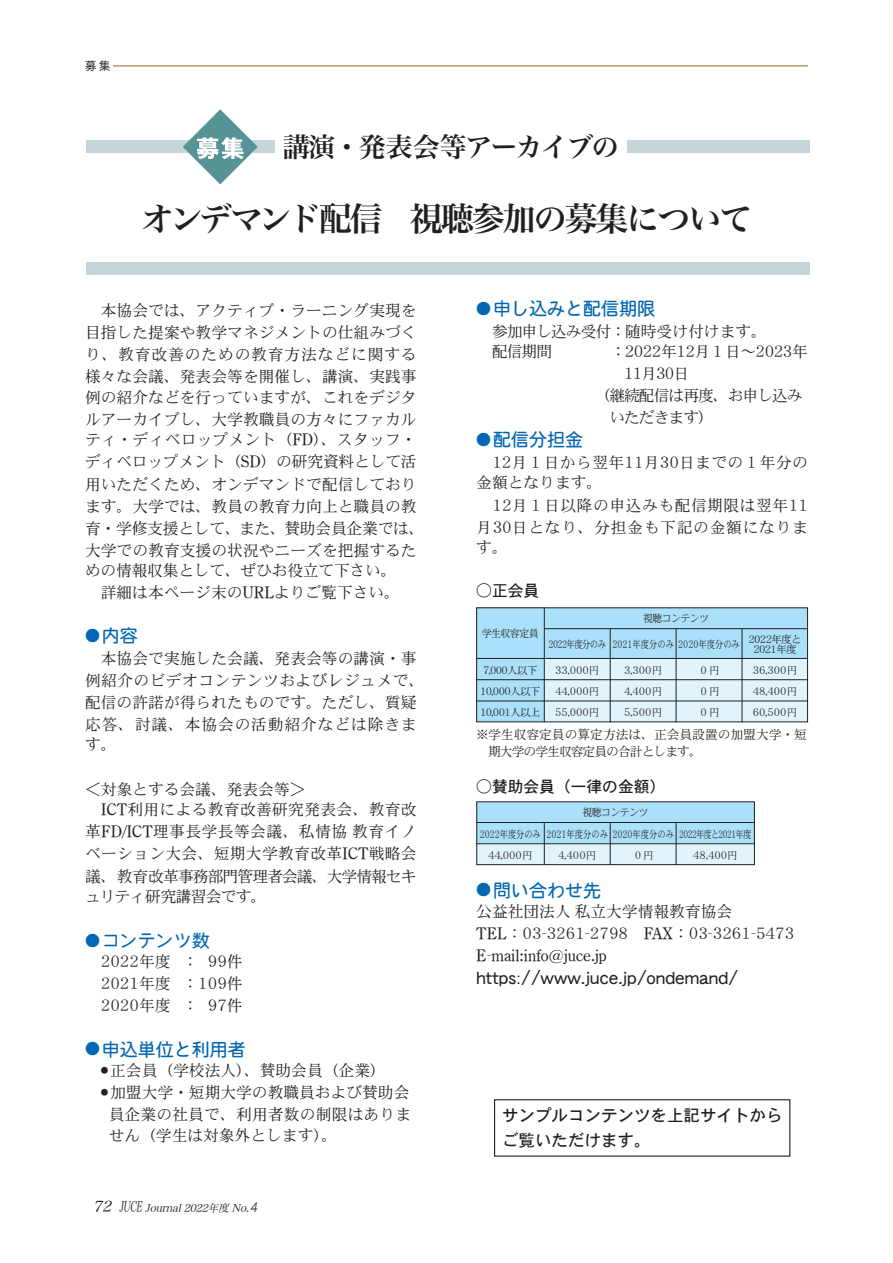
<style>
.page{position:relative;width:893px;height:1263px;background:#fff}
.page>*{position:absolute;margin:0;border:0;box-sizing:border-box;transform-origin:0 0}
.t1{font:33px "Hira Min Pro W6";letter-spacing:-.06em;color:#231f20}
.t2{font:27px "Hira Min Pro W6";letter-spacing:-.06em;color:#231f20}
.t3{font:18px "DFHS Maru Gothic W4 MP RKSJ H";color:#0166b3}
.t4{font:17.25px "Heisei Kaku Gothic W5";color:#231f20}
.t5{font:16.5px/24.8px "Heisei Kaku Gothic W5";color:#231f20}
.t6{font:15.75px/21.8px "DFHS Mincho W3 MP RKSJ H";letter-spacing:.005em;color:#231f20}
.t7{font:15.75px/21.8px "DFHS Mincho W3 MP RKSJ H";letter-spacing:.03em;color:#231f20;text-align:center}
.t8{font:15.75px/21.8px "DFHS Mincho W3 MP RKSJ H";letter-spacing:.035em;color:#231f20;text-align:right}
.t9{font:15.75px/20.2px "DFHS Mincho W3 MP RKSJ H";letter-spacing:-.06em;color:#231f20}
.t10{font:15.75px/20.2px "DFHS Mincho W3 MP RKSJ H";letter-spacing:-.055em;color:#231f20}
.t11{font:15.75px/20.2px "DFHS Mincho W3 MP RKSJ H";letter-spacing:.025em;color:#231f20}
.t12{font:15.75px "Century Oldstyle Roman";color:#231f20}
.t13{font:15.75px "DFHS Mincho W3 MP RKSJ H";letter-spacing:-.03em;color:#231f20}
.t14{font:15.75px "Heisei Kaku Gothic W5";color:#231f20}
.t15{font:12.75px/16.5px "DFHS Mincho W3 MP RKSJ H";color:#231f20}
.t16{font:11.25px "Hira Maru Pro W4";color:#231f20}
.t17{font:10.5px/21.3px "DFHS Mincho W3 MP RKSJ H";color:#231f20;text-align:justify}
.t18{font:10.5px "DFHS Mincho W3 MP RKSJ H";color:#231f20;scale:.78 1}
.t19{font:10.5px "DFHS Mincho W3 MP RKSJ H";color:#231f20;scale:.79 1}
.t20{font:10.5px/21.3px "DFHS Mincho W3 MP RKSJ H";letter-spacing:-.06em;color:#231f20}
.t21{font:italic 10.5px "Hira Min Pro W3";color:#231f20}
.t22{font:10.5px "DFHS Mincho W3 MP RKSJ H";letter-spacing:-.06em;color:#231f20;scale:.95 1}
.t23{font:10.5px/10.5px "DFHS Mincho W3 MP RKSJ H";letter-spacing:-.065em;color:#231f20;text-align:center}
.t24{font:10.5px "DFHS Mincho W3 MP RKSJ H";color:#231f20;scale:.95 1}
.s1{font-family:"Century Oldstyle Roman"}
.s2{font-size:15px}
.s3{font-style:normal;font-size:14.4px}
.s4{font-family:"Hira Kaku Pro W3";font-size:12.6px}
.s5{font-family:"DFHS Mincho W3 MP RKSJ H"}
</style>
<div class="page">
<hr style="left:85px;top:66px;width:723px;height:1px;background:#a96520">
<div style="left:494px;top:1099px;width:296px;height:58px;border:1px solid #231f20"></div>
<div style="left:540px;top:608px;width:268px;height:50px;background:#aae0f9"></div>
<div style="left:476px;top:607px;width:68px;height:115px;background:#aae0f9"></div>
<div style="left:476px;top:802px;width:279px;height:42px;background:#aae0f9"></div>
<div style="left:476px;top:844px;width:279px;height:21px;background:#e1f4fc"></div>
<div style="left:544px;top:658px;width:264px;height:64px;background:#e1f4fc"></div>
<hr style="left:544px;top:628px;width:264px;height:1px;background:#231f20">
<hr style="left:476px;top:658px;width:332px;height:1px;background:#231f20">
<hr style="left:476px;top:679px;width:332px;height:1px;background:#231f20">
<hr style="left:476px;top:701px;width:332px;height:1px;background:#231f20">
<hr style="left:544px;top:607px;width:1px;height:115px;background:#231f20">
<hr style="left:610px;top:629px;width:1px;height:93px;background:#231f20">
<hr style="left:676px;top:629px;width:1px;height:93px;background:#231f20">
<hr style="left:742px;top:629px;width:1px;height:93px;background:#231f20">
<div style="left:476px;top:801px;width:279px;height:64px;border:1px solid #231f20"></div>
<hr style="left:476px;top:822px;width:279px;height:1px;background:#231f20">
<hr style="left:476px;top:843px;width:279px;height:1px;background:#231f20">
<hr style="left:544px;top:822px;width:1px;height:43px;background:#231f20">
<hr style="left:610px;top:822px;width:1px;height:43px;background:#231f20">
<hr style="left:676px;top:822px;width:1px;height:43px;background:#231f20">
<div style="left:87px;top:140px;width:723px;height:13px;background:#c6d5d7"></div>
<div style="left:87px;top:262px;width:723px;height:12px;background:#c6d5d7"></div>
<svg style="left:183px;top:109px;width:75px;height:75px"></svg>
<div style="left:275px;top:134px;width:352px;height:31px;background:#fff"></div>
<div style="left:85px;top:60px;width:28px;height:12px;background:#fff"></div>
<p class="t16" style="left:85px;top:56px;width:27px">募集</p>
<h2 class="t2" style="left:283px;top:124px;width:338px">講演・発表会等アーカイブの</h2>
<h1 class="t1" style="left:141px;top:190px;width:613px">オンデマンド配信 視聴参加の募集について</h1>
<p class="t6" style="left:85px;top:300px;width:333px;text-align:justify;text-indent:16px">本協会では、アクティブ・ラーニング実現を目指した提案や教学マネジメントの仕組みづくり、教育改善のための教育方法などに関する様々な会議、発表会等を開催し、講演、実践事例の紹介などを行っていますが、これをデジタルアーカイブし、大学教職員の方々にファカル</p>
<p class="t6" style="left:85px;top:429px;width:333px">ティ・ディベロップメント（<span class="s1">FD</span>）、スタッフ・ディベロップメント（<span class="s1">SD</span>）の研究資料として活</p>
<p class="t6" style="left:85px;top:474px;width:341px">用いただくため、オンデマンドで配信しております。大学では、教員の教育力向上と職員の教育・学修支援として、また、賛助会員企業では、大学での教育支援の状況やニーズを把握するた</p>
<p class="t6" style="left:85px;top:559px;width:316px;text-align:right">めの情報収集として、ぜひお役立て下さい。詳細は本ページ末の<span class="s1">URL</span>よりご覧下さい。</p>
<p class="t3" style="left:85px;top:627px;width:54px"><span class="s2">●</span>内容</p>
<p class="t7" style="left:85px;top:648px;width:341px">本協会で実施した会議、発表会等の講演・事<br>例紹介のビデオコンテンツおよびレジュメで、配信の許諾が得られたものです。ただし、質疑応答、討議、本協会の活動紹介などは除きま</p>
<p class="t6" style="left:85px;top:733px;width:33px">す。</p>
<p class="t6" style="left:101px;top:779px;width:317px;line-height:20.2px;text-indent:-16px">＜対象とする会議、発表会等＞<br><span class="s1">ICT</span>利用による教育改善研究発表会、教育改</p>
<p class="t6" style="left:85px;top:820px;width:333px">革<span class="s1">FD/ICT</span>理事長学長等会議、私情協教育イノベーション大会、短期大学教育改革<span class="s1">ICT</span>戦略会</p>
<p class="t10" style="left:85px;top:866px;width:333px">議、教育改革事務部門管理者会議、大学情報セキュリティ研究講習会です。</p>
<p class="t3" style="left:85px;top:931px;width:126px"><span class="s2">●</span>コンテンツ数</p>
<p class="t6" style="left:101px;top:951px;width:143px;text-align:justify">2022年度 ： 99件2021年度 ：109件2020年度 ： 97件</p>
<p class="t3" style="left:85px;top:1040px;width:162px"><span class="s2">●</span>申込単位と利用者</p>
<p class="t6" style="left:101px;top:1059px;width:287px"><sup>●</sup> 正会員（学校法人）、賛助会員（企業）</p>
<p class="t6" style="left:109px;top:1081px;width:304px;text-align:justify;text-indent:-8px"><sup>●</sup> 加盟大学・短期大学の教職員および賛助会員企業の社員で、利用者数の制限はありません（学生は対象外とします）。</p>
<p class="t21" style="left:93px;top:1199px;width:169px"><span class="s2">72</span> <span class="s3">JUCE</span> Journal 2022年度 No.<span class="s4">4</span></p>
<p class="t3" style="left:476px;top:300px;width:180px"><span class="s2">●</span>申し込みと配信期限</p>
<p class="t9" style="left:492px;top:321px;width:276px">参加申し込み受付：随時受け付けます。配信期間</p>
<p class="t13" style="left:610px;top:344px;width:199px">：2022年12月１日〜2023年</p>
<p class="t6" style="left:624px;top:363px;width:67px">11月30日</p>
<p class="t9" style="left:595px;top:385px;width:210px">（継続配信は再度、お申し込み</p>
<p class="t6" style="left:609px;top:406px;width:106px">いただきます）</p>
<p class="t3" style="left:476px;top:430px;width:108px"><span class="s2">●</span>配信分担金</p>
<p class="t11" style="left:476px;top:452px;width:333px;text-indent:16px">12月１日から翌年11月30日までの１年分の金額となります。</p>
<p class="t8" style="left:476px;top:495px;width:333px">12月１日以降の申込みも配信期限は翌年11月30日となり、分担金も下記の金額になりま</p>
<p class="t6" style="left:476px;top:537px;width:33px">す。</p>
<p class="t14" style="left:476px;top:583px;width:64px">○正会員</p>
<p class="t24" style="left:482px;top:628px;width:61px">学生収容定員</p>
<p class="t22" style="left:643px;top:613px;width:71px">視聴コンテンツ</p>
<p class="t19" style="left:548px;top:639px;width:244px">2022年度分のみ 2021年度分のみ 2020年度分のみ</p>
<p class="t23" style="left:748px;top:634px;width:55px">2022年度と<br>2021年度</p>
<p class="t20" style="left:480px;top:659px;width:62px">7,000人以下<br>10,000人以下<br>10,001人以上</p>
<p class="t17" style="left:555px;top:659px;width:46px">33,000円44,000円55,000円</p>
<p class="t17" style="left:624px;top:659px;width:39px">3,300円</p>
<p class="t17" style="left:699px;top:659px;width:22px">０円</p>
<p class="t17" style="left:624px;top:680px;width:39px">4,400円</p>
<p class="t17" style="left:699px;top:680px;width:22px">０円</p>
<p class="t17" style="left:624px;top:702px;width:39px">5,500円</p>
<p class="t17" style="left:699px;top:702px;width:22px">０円</p>
<p class="t17" style="left:753px;top:659px;width:46px">36,300円48,400円60,500円</p>
<p class="t15" style="left:488px;top:726px;width:320px;text-indent:-12px">※学生収容定員の算定方法は、正会員設置の加盟大学・短期大学の学生収容定員の合計とします。</p>
<p class="t14" style="left:476px;top:778px;width:190px">○賛助会員（一律の金額）</p>
<p class="t22" style="left:582px;top:807px;width:71px">視聴コンテンツ</p>
<p class="t18" style="left:480px;top:828px;width:350px">2022年度分のみ 2021年度分のみ 2020年度分のみ 2022年度と2021年度</p>
<p class="t17" style="left:488px;top:844px;width:46px">44,000円</p>
<p class="t17" style="left:558px;top:844px;width:39px">4,400円</p>
<p class="t17" style="left:633px;top:844px;width:22px">０円</p>
<p class="t17" style="left:693px;top:844px;width:46px">48,400円</p>
<p class="t3" style="left:476px;top:881px;width:126px"><span class="s2">●</span>問い合わせ先</p>
<p class="t6" style="left:476px;top:900px;width:320px">公益社団法人私立大学情報教育協会<br><span class="s1">TEL</span>：03-3261-2798 <span class="s1">FAX</span>：03-3261-5473</p>
<p class="t12" style="left:476px;top:945px;width:132px">E<span class="s5">-</span>mail:info@juce.jp</p>
<p class="t4" style="left:476px;top:969px;width:263px">https://www.juce.jp/ondemand/</p>
<p class="t5" style="left:502px;top:1103px;width:282px">サンプルコンテンツを上記サイトからご覧いただけます。</p>
</div>
